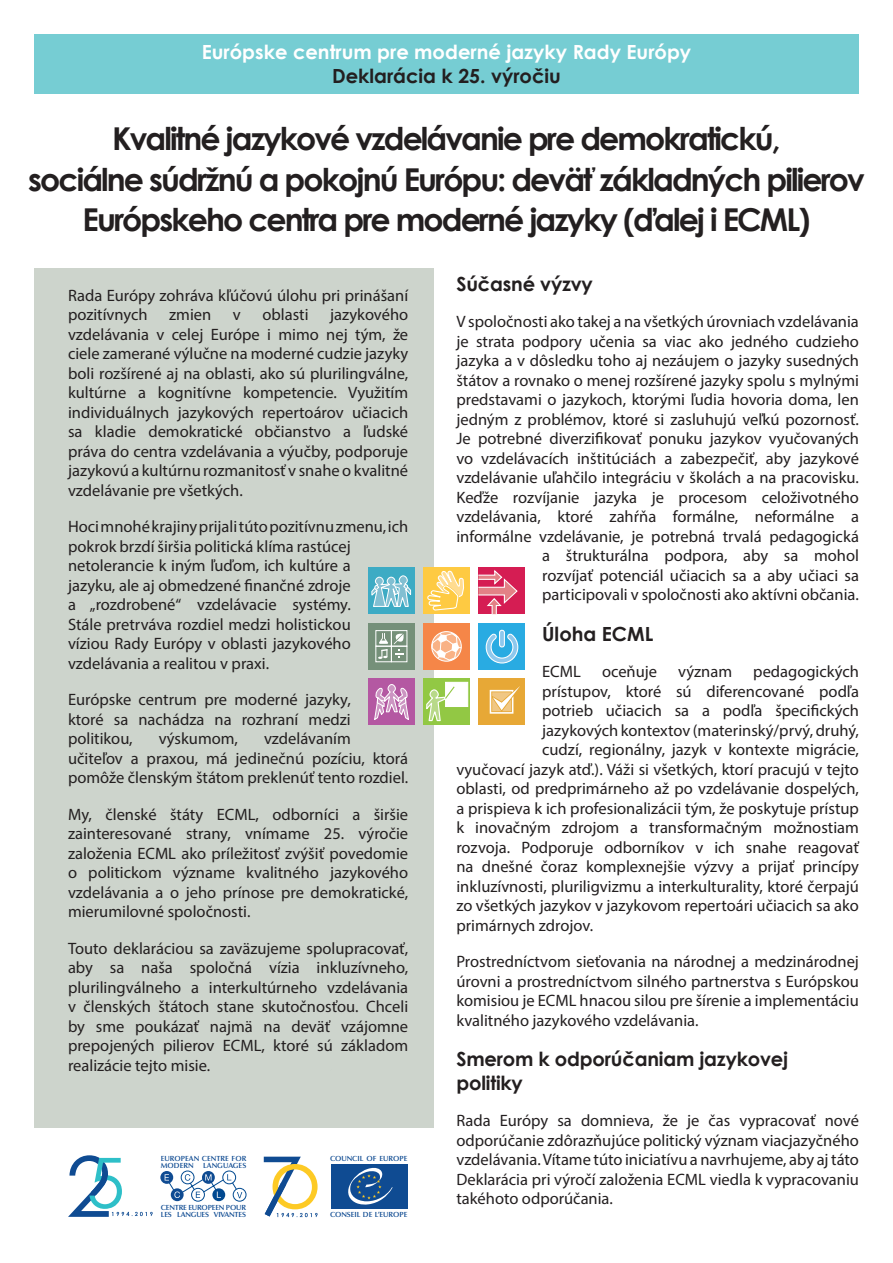
<style>
.page{position:relative;width:893px;height:1263px;background:#fff}
.page>*{position:absolute;margin:0;border:0;box-sizing:border-box;transform-origin:0 0}
.t1{font:700 31.5px/40.5px "Century Gothic";letter-spacing:-.06em;color:#231f20;text-align:center}
.t2{font:700 19.5px/23.4px "Century Gothic";color:#fff;text-align:center}
.t3{font:700 19.5px/23.4px "Century Gothic";letter-spacing:-.01em;color:#231f20}
.t4{font:16.5px/19.5px "Myriad Pro";color:#231f20;text-align:justify}
.t5{font:600 7.5px/6.9px "Optima LT Std";letter-spacing:-.005em;color:#0f4b92}
.t6{font:600 7.5px/6.9px "Optima LT Std";letter-spacing:-.025em;color:#0f4b92}
.s1{color:#231f20}
</style>
<div class="page">
<div style="left:34px;top:269px;width:400px;height:859px;background:#cdd4cc"></div>
<div style="left:34px;top:34px;width:825px;height:60px;background:#76cdd3"></div>
<div style="left:368px;top:567px;width:47px;height:47px;background:#3dabc4"></div>
<svg style="left:371px;top:575px;width:41px;height:32px"></svg>
<div style="left:423px;top:567px;width:47px;height:47px;background:#feca42"></div>
<div style="left:478px;top:567px;width:47px;height:47px;background:#d51d53"></div>
<svg style="left:478px;top:570px;width:40px;height:45px"></svg>
<div style="left:478px;top:623px;width:47px;height:46px;background:#29abe2"></div>
<svg style="left:485px;top:629px;width:34px;height:35px"></svg>
<div style="left:368px;top:623px;width:47px;height:46px;background:#759079"></div>
<div style="left:375px;top:630px;width:17px;height:16px;border:1px solid #fff"></div>
<div style="left:391px;top:630px;width:16px;height:16px;border:1px solid #fff"></div>
<div style="left:375px;top:646px;width:17px;height:16px;border:1px solid #fff"></div>
<div style="left:391px;top:646px;width:16px;height:16px;border:1px solid #fff"></div>
<svg style="left:394px;top:633px;width:10px;height:25px"></svg>
<svg style="left:378px;top:633px;width:10px;height:26px"></svg>
<div style="left:423px;top:623px;width:47px;height:46px;background:#f58648"></div>
<div style="left:368px;top:678px;width:47px;height:47px;background:#b458a2"></div>
<svg style="left:374px;top:684px;width:35px;height:36px"></svg>
<div style="left:423px;top:678px;width:47px;height:47px;background:#92c844"></div>
<div style="left:445px;top:682px;width:23px;height:25px;background:#fff"></div>
<svg style="left:426px;top:570px;width:39px;height:152px"></svg>
<div style="left:478px;top:678px;width:47px;height:47px;background:#e7a836"></div>
<svg style="left:490px;top:686px;width:30px;height:28px"></svg>
<div style="left:181px;top:1171px;width:13px;height:13px;border:1px solid #014990;border-radius:50%"></div>
<div style="left:191px;top:1188px;width:14px;height:13px;border:1px solid #014990;border-radius:50%"></div>
<div style="left:223px;top:1171px;width:13px;height:13px;border:1px solid #014990;border-radius:50%"></div>
<div style="left:233px;top:1188px;width:13px;height:13px;border:1px solid #014990;border-radius:50%"></div>
<svg style="left:212px;top:1188px;width:13px;height:13px"></svg>
<svg style="left:202px;top:1171px;width:13px;height:13px"></svg>
<svg style="left:171px;top:1188px;width:13px;height:13px"></svg>
<svg style="left:160px;top:1171px;width:13px;height:13px"></svg>
<svg style="left:165px;top:1174px;width:77px;height:24px"></svg>
<div style="left:331px;top:1164px;width:76px;height:44px;background:#0f4b92"></div>
<svg style="left:348px;top:1167px;width:45px;height:38px"></svg>
<svg style="left:68px;top:1155px;width:85px;height:62px"></svg>
<svg style="left:264px;top:1157px;width:54px;height:60px"></svg>
<p class="t2" style="left:202px;top:40px;width:491px">Európske centrum pre moderné jazyky Rady Európy<br><span class="s1">Deklarácia k 25. výročiu</span></p>
<p class="t1" style="left:28px;top:117px;width:838px">Kvalitné jazykové vzdelávanie pre demokratickú,<br>sociálne súdržnú a pokojnú Európu: deväť základných pilierov<br>Európskeho centra pre moderné jazyky (ďalej i ECML)</p>
<p class="t4" style="left:68px;top:285px;width:342px">Rada Európy zohráva kľúčovú úlohu pri prinášaní pozitívnych</p>
<p class="t4" style="left:68px;top:305px;width:342px;text-indent:262px">jazykového vzdelávania v celej Európe i mimo nej tým, že ciele zamerané výlučne na moderné cudzie jazyky boli rozšírené aj na oblasti, ako sú plurilingválne, kultúrne a kognitívne kompetencie. Využitím individuálnych jazykových repertoárov učiacich sa kladie demokratické občianstvo a ľudské práva do centra vzdelávania a výučby, podporuje jazykovú a kultúrnu rozmanitosť v snahe o kvalitné vzdelávanie pre všetkých.</p>
<p class="t4" style="left:68px;top:517px;width:342px;text-align:left">Hoci mnohé krajiny prijali túto pozitívnu zmenu, ich pokrok brzdí širšia politická klíma rastúcej netolerancie k iným ľuďom, ich kultúre a<br>jazyku, ale aj obmedzené finančné zdroje<br>a „rozdrobené“ vzdelávacie systémy.<br>Stále pretrváva rozdiel medzi holistickou<br>víziou Rady Európy v oblasti jazykového vzdelávania a realitou v praxi.</p>
<p class="t4" style="left:68px;top:690px;width:284px">Európske centrum pre moderné jazyky, ktoré sa nachádza na rozhraní medzi politikou,</p>
<p class="t4" style="left:169px;top:305px;width:44px">zmien</p>
<p class="t4" style="left:233px;top:305px;width:9px">v</p>
<p class="t4" style="left:262px;top:305px;width:48px">oblasti</p>
<p class="t4" style="left:68px;top:729px;width:342px;text-align:left;text-indent:196px">vzdelávaním učiteľov a praxou, má jedinečnú pozíciu, ktorá pomôže členským štátom preklenúť tento rozdiel.</p>
<p class="t4" style="left:68px;top:804px;width:342px">My, členské štáty ECML, odborníci a širšie zainteresované strany, vnímame 25. výročie založenia ECML ako príležitosť zvýšiť povedomie o politickom význame kvalitného jazykového vzdelávania a o jeho prínose pre demokratické, mierumilovné spoločnosti.</p>
<p class="t4" style="left:68px;top:938px;width:342px">Touto deklaráciou sa zaväzujeme spolupracovať, aby sa naša spoločná vízia inkluzívneho, plurilingválneho a interkultúrneho vzdelávania v členských štátoch stane skutočnosťou. Chceli by sme poukázať najmä na deväť vzájomne prepojených pilierov ECML, ktoré sú základom realizácie tejto misie.</p>
<p class="t4" style="left:159px;top:729px;width:81px">výskumom,</p>
<p class="t5" style="left:330px;top:1155px;width:79px">COUNCIL OF EUROPE</p>
<p class="t5" style="left:161px;top:1155px;width:87px">EUROPEAN CENTRE FOR<br>MODERN</p>
<p class="t5" style="left:203px;top:1162px;width:45px">LANGUAGES</p>
<p class="t6" style="left:161px;top:1204px;width:87px">CENTRE EUROPEEN POUR<br>LES LANGUES VIVANTES</p>
<p class="t5" style="left:330px;top:1211px;width:79px">CONSEIL DE L’EUROPE</p>
<p class="t3" style="left:456px;top:271px;width:138px">Súčasné výzvy</p>
<p class="t4" style="left:456px;top:312px;width:404px;text-align:right">V spoločnosti ako takej a na všetkých úrovniach vzdelávania je strata podpory učenia sa viac ako jedného cudzieho jazyka a v dôsledku toho aj nezáujem o jazyky susedných štátov a rovnako o menej rozšírené jazyky spolu s mylnými predstavami o jazykoch, ktorými ľudia hovoria doma, len jedným z problémov, ktoré si zasluhujú veľkú pozornosť.<br>Je potrebné diverzifikovať ponuku jazykov vyučovaných vo vzdelávacích inštitúciách a zabezpečiť, aby jazykové vzdelávanie uľahčilo integráciu v školách a na pracovisku.<br>Keďže rozvíjanie jazyka je procesom celoživotného vzdelávania, ktoré zahŕňa formálne, neformálne a informálne vzdelávanie, je potrebná trvalá pedagogická a štrukturálna podpora, aby sa mohol<br>rozvíjať potenciál učiacich sa a aby učiaci sa participovali v spoločnosti ako aktívni občania.</p>
<p class="t3" style="left:542px;top:621px;width:113px">Úloha ECML</p>
<p class="t4" style="left:542px;top:662px;width:40px">ECML</p>
<p class="t4" style="left:602px;top:662px;width:57px">oceňuje</p>
<p class="t4" style="left:678px;top:662px;width:55px">význam</p>
<p class="t4" style="left:753px;top:662px;width:107px">pedagogických</p>
<p class="t4" style="left:542px;top:681px;width:318px">prístupov, ktoré sú diferencované podľa</p>
<p class="t4" style="left:542px;top:701px;width:318px">potrieb učiacich sa a podľa špecifických</p>
<p class="t4" style="left:542px;top:720px;width:318px">jazykových kontextov (materinský/prvý, druhý,</p>
<p class="t4" style="left:542px;top:740px;width:318px">cudzí, regionálny, jazyk v kontexte migrácie,</p>
<p class="t4" style="left:456px;top:759px;width:404px">vyučovací jazyk atď.). Váži si všetkých, ktorí pracujú v tejto</p>
<p class="t4" style="left:456px;top:779px;width:404px">oblasti, od predprimárneho až po vzdelávanie dospelých,</p>
<p class="t4" style="left:456px;top:798px;width:404px">a prispieva k ich profesionalizácii tým, že poskytuje prístup</p>
<p class="t4" style="left:456px;top:818px;width:404px">k inovačným zdrojom a transformačným možnostiam</p>
<p class="t4" style="left:456px;top:837px;width:404px">rozvoja. Podporuje odborníkov v ich snahe reagovať</p>
<p class="t4" style="left:456px;top:857px;width:404px">na dnešné čoraz komplexnejšie výzvy a prijať princípy</p>
<p class="t4" style="left:456px;top:876px;width:404px">inkluzívnosti, pluriligvizmu a interkulturality, ktoré čerpajú</p>
<p class="t4" style="left:456px;top:896px;width:404px">zo všetkých jazykov v jazykovom repertoári učiacich sa ako</p>
<p class="t4" style="left:456px;top:915px;width:138px">primárnych zdrojov.</p>
<p class="t4" style="left:456px;top:952px;width:404px">Prostredníctvom sieťovania na národnej a medzinárodnej úrovni a prostredníctvom silného partnerstva s Európskou komisiou je ECML hnacou silou pre šírenie a implementáciu kvalitného jazykového vzdelávania.</p>
<p class="t3" style="left:456px;top:1046px;width:333px">Smerom k odporúčaniam jazykovej politiky</p>
<p class="t4" style="left:456px;top:1110px;width:404px">Rada Európy sa domnieva, že je čas vypracovať nové odporúčanie zdôrazňujúce politický význam viacjazyčného vzdelávania. Vítame túto iniciatívu a navrhujeme, aby aj táto Deklarácia pri výročí založenia ECML viedla k vypracovaniu takéhoto odporúčania.</p>
</div>
